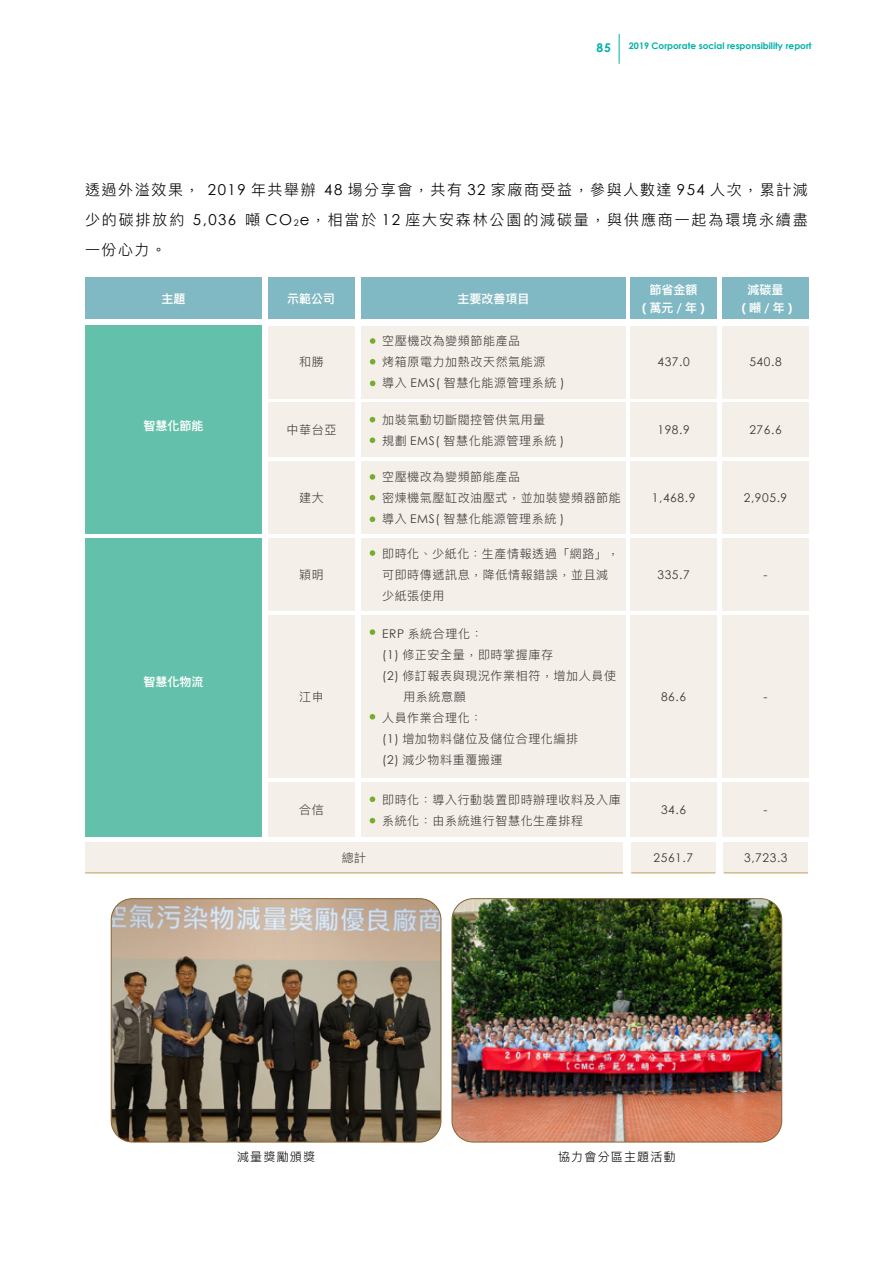
<style>
.page{position:relative;width:893px;height:1263px;background:#fff}
.page>*{position:absolute;margin:0;border:0;box-sizing:border-box;transform-origin:0 0}
.t1{font:300 15px/30px "Ping Fang TC";letter-spacing:.125em;color:#000;text-align:justify}
.t2{font:300 12px/21px "Ping Fang TC";letter-spacing:.05em;color:#3e3a39}
.t3{font:12px "Century Gothic";letter-spacing:.05em;color:#3e3a39}
.t4{font:600 12px "Ping Fang TC";color:#fff}
.t5{font:300 12px "Ping Fang TC";letter-spacing:.1em;color:#000}
.t6{font:700 12px "Century Gothic";color:#fff}
.t7{font:700 12px "Century Gothic";color:#00b1a9}
.t8{font:700 9px "Century Gothic";color:#00b1a9}
.s1{font-family:"Century Gothic";font-weight:400}
.s2{font-family:"Century Gothic";font-weight:400;font-size:9px}
.s3{font-family:"Ping Fang TC";font-weight:600}
</style>
<div class="page">
<hr style="left:619px;top:34px;width:1px;height:30px;background:#00b1a9">
<img style="left:111px;top:900px;width:330px;height:242px">
<div style="left:111px;top:898px;width:330px;height:244px;border:1px solid #876232;border-radius:21px"></div>
<img style="left:452px;top:900px;width:330px;height:242px">
<div style="left:452px;top:898px;width:330px;height:244px;border:1px solid #876232;border-radius:21px"></div>
<div style="left:85px;top:842px;width:538px;height:31px;background:#f4efe8"></div>
<hr style="left:85px;top:872px;width:538px;height:1px;background:#bf9d5a">
<div style="left:631px;top:842px;width:84px;height:31px;background:#f4efe8"></div>
<hr style="left:631px;top:872px;width:84px;height:1px;background:#bf9d5a">
<div style="left:724px;top:842px;width:84px;height:31px;background:#f4efe8"></div>
<hr style="left:724px;top:872px;width:84px;height:1px;background:#bf9d5a">
<div style="left:85px;top:277px;width:177px;height:42px;background:#80b9c3"></div>
<div style="left:268px;top:277px;width:87px;height:42px;background:#80b9c3"></div>
<div style="left:361px;top:277px;width:265px;height:42px;background:#80b9c3"></div>
<div style="left:630px;top:277px;width:87px;height:42px;background:#80b9c3"></div>
<div style="left:722px;top:277px;width:87px;height:42px;background:#80b9c3"></div>
<div style="left:85px;top:326px;width:177px;height:208px;background:#63c0ab"></div>
<div style="left:268px;top:326px;width:87px;height:72px;background:#f4efe8"></div>
<div style="left:361px;top:326px;width:265px;height:72px;background:#f4efe8"></div>
<div style="left:630px;top:326px;width:87px;height:72px;background:#f4efe8"></div>
<div style="left:722px;top:326px;width:87px;height:72px;background:#f4efe8"></div>
<svg style="left:370px;top:338px;width:5px;height:6px"></svg>
<svg style="left:370px;top:359px;width:5px;height:5px"></svg>
<svg style="left:370px;top:381px;width:5px;height:5px"></svg>
<div style="left:268px;top:403px;width:87px;height:54px;background:#f4efe8"></div>
<div style="left:361px;top:403px;width:265px;height:54px;background:#f4efe8"></div>
<div style="left:630px;top:403px;width:87px;height:54px;background:#f4efe8"></div>
<div style="left:722px;top:403px;width:87px;height:54px;background:#f4efe8"></div>
<svg style="left:370px;top:417px;width:5px;height:5px"></svg>
<svg style="left:370px;top:437px;width:5px;height:6px"></svg>
<div style="left:268px;top:462px;width:87px;height:72px;background:#f4efe8"></div>
<div style="left:361px;top:462px;width:265px;height:72px;background:#f4efe8"></div>
<div style="left:630px;top:462px;width:87px;height:72px;background:#f4efe8"></div>
<div style="left:722px;top:462px;width:87px;height:72px;background:#f4efe8"></div>
<svg style="left:370px;top:474px;width:5px;height:6px"></svg>
<svg style="left:370px;top:495px;width:5px;height:5px"></svg>
<svg style="left:370px;top:516px;width:5px;height:6px"></svg>
<div style="left:85px;top:539px;width:177px;height:298px;background:#63c0ab"></div>
<div style="left:268px;top:539px;width:87px;height:72px;background:#f4efe8"></div>
<div style="left:361px;top:539px;width:265px;height:72px;background:#f4efe8"></div>
<div style="left:630px;top:539px;width:87px;height:72px;background:#f4efe8"></div>
<div style="left:722px;top:539px;width:87px;height:72px;background:#f4efe8"></div>
<svg style="left:370px;top:550px;width:5px;height:6px"></svg>
<div style="left:268px;top:615px;width:87px;height:163px;background:#f4efe8"></div>
<div style="left:361px;top:615px;width:265px;height:163px;background:#f4efe8"></div>
<div style="left:630px;top:615px;width:87px;height:163px;background:#f4efe8"></div>
<div style="left:722px;top:615px;width:87px;height:163px;background:#f4efe8"></div>
<svg style="left:370px;top:629px;width:5px;height:6px"></svg>
<svg style="left:370px;top:714px;width:5px;height:5px"></svg>
<div style="left:268px;top:783px;width:87px;height:54px;background:#f4efe8"></div>
<div style="left:361px;top:783px;width:265px;height:54px;background:#f4efe8"></div>
<div style="left:630px;top:783px;width:87px;height:54px;background:#f4efe8"></div>
<div style="left:722px;top:783px;width:87px;height:54px;background:#f4efe8"></div>
<svg style="left:370px;top:796px;width:5px;height:6px"></svg>
<svg style="left:370px;top:818px;width:5px;height:5px"></svg>
<p class="t7" style="left:596px;top:40px;width:16px">85</p>
<p class="t8" style="left:629px;top:40px;width:184px">2019 Corporate social responsibility report</p>
<p class="t1" style="left:85px;top:174px;width:724px">透過外溢效果， <span class="s1">2019</span> 年共舉辦 <span class="s1">48</span> 場分享會，共有 <span class="s1">32</span> 家廠商受益，參與人數達 <span class="s1">954</span> 人次，累計減少的碳排放約 <span class="s1">5,036</span> 噸 <span class="s1">CO</span><span class="s2">2</span><span class="s1">e</span>，相當於 <span class="s1">12</span> 座大安森林公園的減碳量，與供應商一起為環境永續盡一份心力。</p>
<p class="t4" style="left:161px;top:291px;width:25px">主題</p>
<p class="t4" style="left:287px;top:291px;width:49px">示範公司</p>
<p class="t4" style="left:458px;top:291px;width:73px">主要改善項目</p>
<p class="t4" style="left:649px;top:282px;width:49px">節省金額</p>
<p class="t6" style="left:642px;top:300px;width:64px">(<span class="s3">萬元</span>/<span class="s3">年</span>)</p>
<p class="t4" style="left:747px;top:282px;width:37px">減碳量</p>
<p class="t6" style="left:742px;top:300px;width:52px">(<span class="s3">噸</span>/<span class="s3">年</span>)</p>
<p class="t4" style="left:143px;top:418px;width:61px">智慧化節能</p>
<p class="t4" style="left:143px;top:674px;width:61px">智慧化物流</p>
<p class="t2" style="left:382px;top:330px;width:184px">空壓機改為變頻節能產品<br>烤箱原電力加熱改天然氣能源<br>導入 <span class="s1">EMS(</span> 智慧化能源管理系統 <span class="s1">)</span></p>
<p class="t2" style="left:299px;top:351px;width:26px">和勝</p>
<p class="t3" style="left:657px;top:355px;width:34px">437.0</p>
<p class="t3" style="left:749px;top:355px;width:34px">540.8</p>
<p class="t2" style="left:382px;top:409px;width:184px">加裝氣動切斷閥控管供氣用量<br>規劃 <span class="s1">EMS(</span> 智慧化能源管理系統 <span class="s1">)</span></p>
<p class="t2" style="left:287px;top:419px;width:51px">中華台亞</p>
<p class="t3" style="left:657px;top:423px;width:34px">198.9</p>
<p class="t3" style="left:749px;top:423px;width:34px">276.6</p>
<p class="t2" style="left:382px;top:466px;width:240px">空壓機改為變頻節能產品<br>密煉機氣壓缸改油壓式，並加裝變頻器節能導入 <span class="s1">EMS(</span> 智慧化能源管理系統 <span class="s1">)</span></p>
<p class="t2" style="left:299px;top:487px;width:26px">建大</p>
<p class="t3" style="left:652px;top:490px;width:45px">1,468.9</p>
<p class="t3" style="left:744px;top:490px;width:45px">2,905.9</p>
<p class="t2" style="left:382px;top:543px;width:239px">即時化、少紙化：生產情報透過「網路」，可即時傳遞訊息，降低情報錯誤，並且減少紙張使用</p>
<p class="t2" style="left:299px;top:564px;width:26px">穎明</p>
<p class="t3" style="left:657px;top:567px;width:34px">335.7</p>
<p class="t3" style="left:764px;top:567px;width:5px">-</p>
<p class="t2" style="left:382px;top:623px;width:102px"><span class="s1">ERP</span> 系統合理化：</p>
<p class="t2" style="left:382px;top:644px;width:172px"><span class="s1">(1)</span> 修正安全量，即時掌握庫存</p>
<p class="t2" style="left:382px;top:665px;width:235px"><span class="s1">(2)</span> 修訂報表與現況作業相符，增加人員使</p>
<p class="t2" style="left:403px;top:686px;width:64px">用系統意願</p>
<p class="t2" style="left:382px;top:707px;width:102px">人員作業合理化：</p>
<p class="t2" style="left:382px;top:728px;width:198px"><span class="s1">(1)</span> 增加物料儲位及儲位合理化編排</p>
<p class="t2" style="left:382px;top:749px;width:122px"><span class="s1">(2)</span> 減少物料重覆搬運</p>
<p class="t2" style="left:299px;top:686px;width:26px">江申</p>
<p class="t3" style="left:661px;top:689px;width:27px">86.6</p>
<p class="t3" style="left:764px;top:689px;width:5px">-</p>
<p class="t2" style="left:382px;top:789px;width:240px">即時化：導入行動裝置即時辦理收料及入庫系統化：由系統進行智慧化生產排程</p>
<p class="t2" style="left:299px;top:799px;width:26px">合信</p>
<p class="t3" style="left:661px;top:802px;width:27px">34.6</p>
<p class="t3" style="left:764px;top:802px;width:5px">-</p>
<p class="t2" style="left:342px;top:847px;width:26px">總計</p>
<p class="t3" style="left:654px;top:850px;width:41px">2561.7</p>
<p class="t3" style="left:744px;top:850px;width:45px">3,723.3</p>
<p class="t5" style="left:237px;top:1150px;width:79px">減量獎勵頒獎</p>
<p class="t5" style="left:558px;top:1150px;width:119px">協力會分區主題活動</p>
</div>
